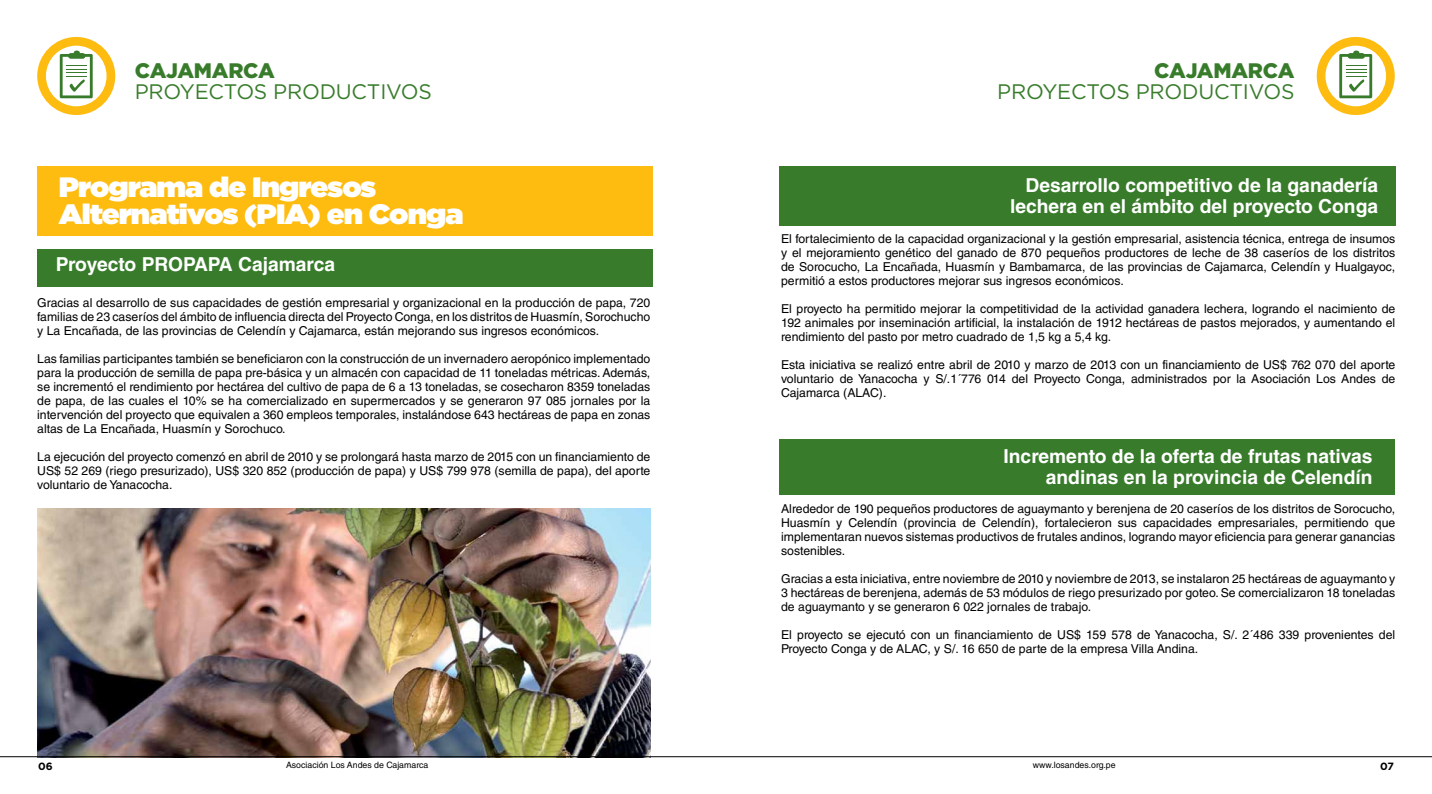
<style>
.page{position:relative;width:1432px;height:794px;background:#fff}
.page>*{position:absolute;margin:0;border:0;box-sizing:border-box;transform-origin:0 0}
.t1{font:900 28px/26.2px "Gotham";letter-spacing:-.03em;color:#fff;scale:1.07 1}
.t2{font:21px "Gotham";letter-spacing:-.01em;color:#387c2b}
.t3{font:900 21px "Gotham";letter-spacing:-.01em;color:#387c2b}
.t4{font:700 19.25px/21px "Helvetica LT Std";color:#fff;text-align:right}
.t5{font:12.25px/14px "Helvetica LT Std";color:#000;text-align:justify}
.t6{font:700 10.5px "Gotham";color:#000}
.t7{font:8.75px "Helvetica LT Std";color:#000}
</style>
<div class="page">
<img style="left:37px;top:508px;width:613px;height:248px">
<div style="left:37px;top:166px;width:615px;height:70px;background:#febc11"></div>
<div style="left:37px;top:249px;width:615px;height:38px;background:#387c2b"></div>
<div style="left:779px;top:166px;width:616px;height:60px;background:#387c2b"></div>
<div style="left:779px;top:439px;width:615px;height:55px;background:#387c2b"></div>
<hr style="left:0;top:756px;width:1431px;height:1px;background:#000">
<div style="left:1316px;top:37px;width:78px;height:78px;background:#febc11;border-radius:50%"></div>
<div style="left:1325px;top:46px;width:60px;height:60px;background:#fff;border-radius:50%"></div>
<svg style="left:1338px;top:51px;width:33px;height:47px"></svg>
<div style="left:37px;top:37px;width:78px;height:78px;background:#febc11;border-radius:50%"></div>
<div style="left:46px;top:46px;width:60px;height:60px;background:#fff;border-radius:50%"></div>
<svg style="left:60px;top:51px;width:33px;height:47px"></svg>
<h2 class="t3" style="left:135px;top:56px;width:142px">CAJAMARCA</h2>
<h2 class="t2" style="left:135px;top:78px;width:299px">PROYECTOS PRODUCTIVOS</h2>
<h1 class="t1" style="left:59px;top:174px;width:380px">Programa de Ingresos<br>Alternativos (PIA) en Conga</h1>
<h3 class="t4" style="left:56px;top:254px;width:281px">Proyecto Propapa Cajamarca</h3>
<p class="t5" style="left:37px;top:295px;width:614px">Gracias al desarrollo de sus capacidades de gestión empresarial y organizacional en la producción de papa, 720 familias de 23 caseríos del ámbito de influencia directa del Proyecto Conga, en los distritos de Huasmín, Sorochucho y La Encañada, de las provincias de Celendín y Cajamarca, están mejorando sus ingresos económicos.</p>
<p class="t5" style="left:37px;top:351px;width:614px">Las familias participantes también se beneficiaron con la construcción de un invernadero aeropónico implementado para la producción de semilla de papa pre-básica y un almacén con capacidad de 11 toneladas métricas. Además, se incrementó el rendimiento por hectárea del cultivo de papa de 6 a 13 toneladas, se cosecharon 8359 toneladas de papa, de las cuales el 10% se ha comercializado en supermercados y se generaron 97 085 jornales por la intervención del proyecto que equivalen a 360 empleos temporales, instalándose 643 hectáreas de papa en zonas altas de La Encañada, Huasmín y Sorochuco.</p>
<p class="t5" style="left:37px;top:449px;width:614px">La ejecución del proyecto comenzó en abril de 2010 y se prolongará hasta marzo de 2015 con un financiamiento de US$ 52 269 (riego presurizado), US$ 320 852 (producción de papa) y US$ 799 978 (semilla de papa), del aporte voluntario de Yanacocha.</p>
<h2 class="t3" style="left:1154px;top:56px;width:142px">CAJAMARCA</h2>
<h2 class="t2" style="left:997px;top:78px;width:299px">PROYECTOS PRODUCTIVOS</h2>
<h3 class="t4" style="left:1010px;top:175px;width:369px">Desarrollo competitivo de la ganadería lechera en el ámbito del proyecto Conga</h3>
<p class="t5" style="left:781px;top:231px;width:615px">El fortalecimiento de la capacidad organizacional y la gestión empresarial, asistencia técnica, entrega de insumos y el mejoramiento genético del ganado de 870 pequeños productores de leche de 38 caseríos de los distritos de Sorocucho, La Encañada, Huasmín y Bambamarca, de las provincias de Cajamarca, Celendín y Hualgayoc, permitió a estos productores mejorar sus ingresos económicos.</p>
<p class="t5" style="left:781px;top:301px;width:615px">El proyecto ha permitido mejorar la competitividad de la actividad ganadera lechera, logrando el nacimiento de 192 animales por inseminación artificial, la instalación de 1912 hectáreas de pastos mejorados, y aumentando el rendimiento del pasto por metro cuadrado de 1,5 kg a 5,4 kg.</p>
<p class="t5" style="left:781px;top:357px;width:615px">Esta iniciativa se realizó entre abril de 2010 y marzo de 2013 con un financiamiento de US$ 762 070 del aporte voluntario de Yanacocha y S/.1´776 014 del Proyecto Conga, administrados por la Asociación Los Andes de Cajamarca (ALAC).</p>
<h3 class="t4" style="left:1003px;top:445px;width:370px">Incremento de la oferta de frutas nativas andinas en la provincia de Celendín</h3>
<p class="t5" style="left:781px;top:501px;width:615px">Alrededor de 190 pequeños productores de aguaymanto y berenjena de 20 caseríos de los distritos de Sorocucho, Huasmín y Celendín (provincia de Celendín), fortalecieron sus capacidades empresariales, permitiendo que implementaran nuevos sistemas productivos de frutales andinos, logrando mayor eficiencia para generar ganancias sostenibles.</p>
<p class="t5" style="left:781px;top:571px;width:615px">Gracias a esta iniciativa, entre noviembre de 2010 y noviembre de 2013, se instalaron 25 hectáreas de aguaymanto y 3 hectáreas de berenjena, además de 53 módulos de riego presurizado por goteo. Se comercializaron 18 toneladas de aguaymanto y se generaron 6 022 jornales de trabajo.</p>
<p class="t5" style="left:781px;top:627px;width:615px">El proyecto se ejecutó con un financiamiento de US$ 159 578 de Yanacocha, S/. 2´486 339 provenientes del<br>Proyecto Conga y de ALAC, y S/. 16 650 de parte de la empresa Villa Andina.</p>
<p class="t6" style="left:38px;top:759px;width:16px">06</p>
<p class="t7" style="left:286px;top:759px;width:144px">Asociación Los Andes de Cajamarca</p>
<p class="t7" style="left:1032px;top:759px;width:84px">www.losandes.org.pe</p>
<p class="t6" style="left:1379px;top:759px;width:15px">07</p>
</div>
